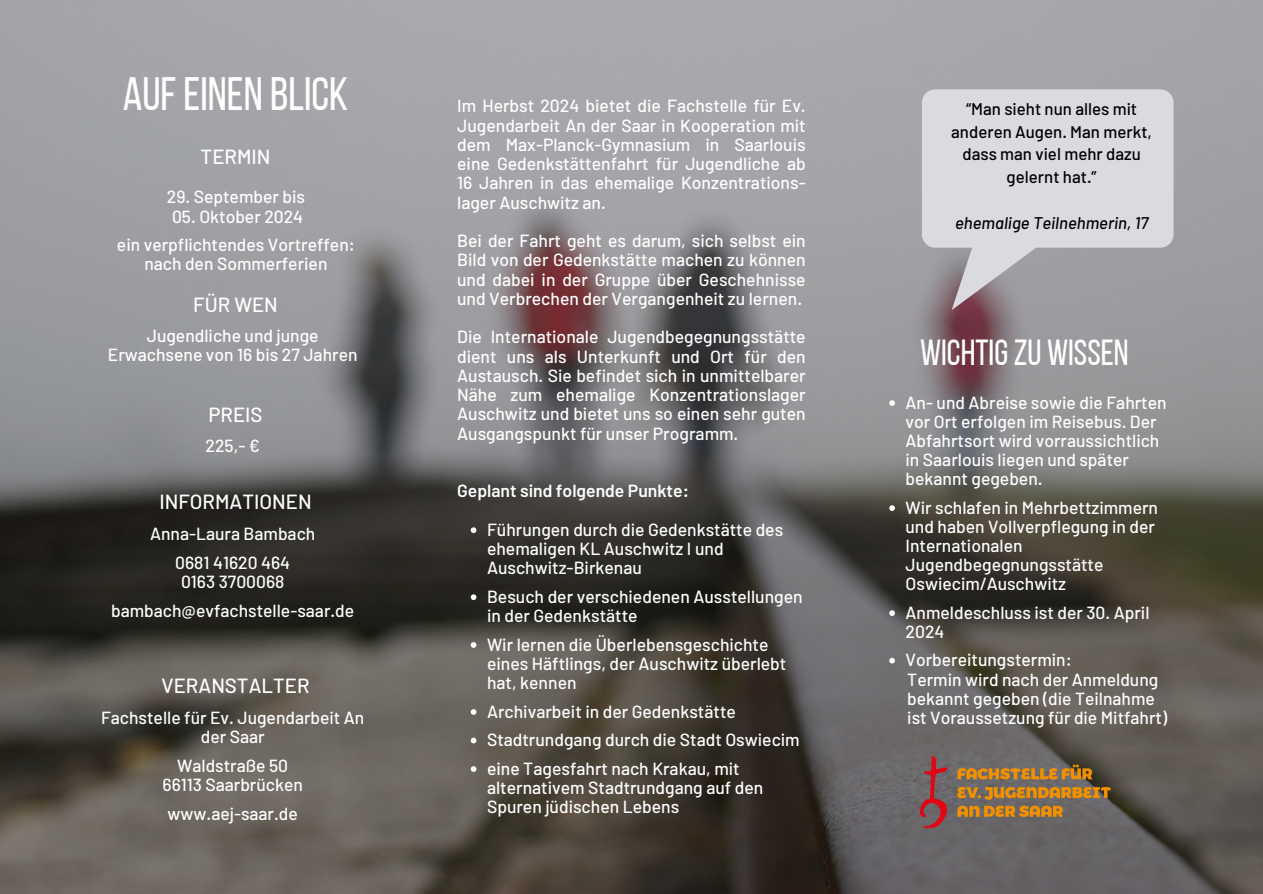
<style>
.page{position:relative;width:1263px;height:894px;background:#fff}
.page>*{position:absolute;margin:0;border:0;box-sizing:border-box;transform-origin:0 0}
.t1{font:46.65px "Bebas Neue";color:#fff}
.t2{font:36.15px "Bebas Neue";color:#fff}
.t3{font:500 20.4px "Barlow";color:#fff}
.t4{font:500 17.55px/19.2px "Barlow";color:#fff}
.t5{font:600 17.55px "Barlow";color:#fff}
.t6{font:500 16.8px/22.6px "Barlow";color:#000;text-align:center}
.t7{font:italic 500 16.8px "Barlow";color:#000}
</style>
<div class="page">
<img style="left:0;top:0;width:1263px;height:893px">
<svg style="left:922px;top:89px;width:251px;height:221px;fill:#dbdae0"></svg>
<svg style="left:471px;top:527px;width:5px;height:6px"></svg>
<svg style="left:471px;top:594px;width:5px;height:6px"></svg>
<svg style="left:471px;top:642px;width:5px;height:5px"></svg>
<svg style="left:471px;top:709px;width:5px;height:5px"></svg>
<svg style="left:471px;top:737px;width:5px;height:6px"></svg>
<svg style="left:471px;top:766px;width:5px;height:5px"></svg>
<img style="left:920px;top:756px;width:190px;height:71px">
<svg style="left:889px;top:400px;width:6px;height:6px"></svg>
<svg style="left:889px;top:505px;width:6px;height:6px"></svg>
<svg style="left:889px;top:610px;width:6px;height:5px"></svg>
<svg style="left:889px;top:657px;width:6px;height:6px"></svg>
<h1 class="t1" style="left:123px;top:74px;width:227px">AUF EINEN BLICK</h1>
<p class="t3" style="left:201px;top:144px;width:71px">TERMIN</p>
<p class="t4" style="left:167px;top:187px;width:140px">29. September bis</p>
<p class="t4" style="left:117px;top:201px;width:239px;line-height:28.3px;text-align:center">05. Oktober 2024<br>ein verpflichtendes Vortreffen:</p>
<p class="t4" style="left:144px;top:253px;width:185px">nach den Sommerferien</p>
<p class="t3" style="left:193px;top:291px;width:86px">FÜR WEN</p>
<p class="t4" style="left:108px;top:326px;width:251px;line-height:18.6px;text-align:center">Jugendliche und junge<br>Erwachsene von 16 bis 27 Jahren</p>
<p class="t3" style="left:208px;top:401px;width:56px">PREIS</p>
<p class="t4" style="left:205px;top:435px;width:56px">225,- €</p>
<p class="t3" style="left:159px;top:488px;width:154px">INFORMATIONEN</p>
<p class="t4" style="left:150px;top:519px;width:167px;line-height:28.5px;text-align:center">Anna-Laura Bambach<br>0681 41620 464</p>
<p class="t4" style="left:111px;top:566px;width:245px;line-height:28.5px;text-align:center">0163 3700068 bambach@evfachstelle-saar.de</p>
<p class="t3" style="left:161px;top:672px;width:150px">VERANSTALTER</p>
<p class="t4" style="left:101px;top:707px;width:265px;text-align:center">Fachstelle für Ev. Jugendarbeit An der Saar</p>
<p class="t4" style="left:163px;top:755px;width:142px;text-align:center">Waldstraße 50<br>66113 Saarbrücken</p>
<p class="t4" style="left:168px;top:802px;width:132px">www.aej-saar.de</p>
<p class="t4" style="left:457px;top:96px;width:350px;text-align:justify">Im Herbst 2024 bietet die Fachstelle für Ev.<br>Jugendarbeit An der Saar in Kooperation mit dem Max-Planck-Gymnasium in Saarlouis eine Gedenkstättenfahrt für Jugendliche ab 16 Jahren in das ehemalige Konzentrations&shy;lager Auschwitz an.</p>
<p class="t4" style="left:457px;top:230px;width:350px;text-align:justify">Bei der Fahrt geht es darum, sich selbst ein Bild von der Gedenkstätte machen zu können und dabei in der Gruppe über Geschehnisse und Verbrechen der Vergangenheit zu lernen.</p>
<p class="t4" style="left:457px;top:326px;width:350px;text-align:justify">Die Internationale Jugendbegegnungsstätte dient uns als Unterkunft und Ort für den Austausch. Sie befindet sich in unmittelbarer Nähe zum ehemalige Konzentrationslager Auschwitz und bietet uns so einen sehr guten Ausgangspunkt für unser Programm.</p>
<p class="t5" style="left:457px;top:479px;width:233px">Geplant sind folgende Punkte:</p>
<p class="t4" style="left:487px;top:519px;width:298px">Führungen durch die Gedenkstätte des ehemaligen KL Auschwitz I und<br>Auschwitz-Birkenau</p>
<p class="t4" style="left:487px;top:586px;width:317px">Besuch der verschiedenen Ausstellungen in der Gedenkstätte</p>
<p class="t4" style="left:487px;top:634px;width:301px">Wir lernen die Überlebensgeschichte eines Häftlings, der Auschwitz überlebt hat, kennen</p>
<p class="t4" style="left:487px;top:696px;width:314px;line-height:28.5px">Archivarbeit in der Gedenkstätte<br>Stadtrundgang durch die Stadt Oswiecim eine Tagesfahrt nach Krakau, mit</p>
<p class="t4" style="left:487px;top:777px;width:278px">alternativem Stadtrundgang auf den<br>Spuren jüdischen Lebens</p>
<p class="t6" style="left:951px;top:97px;width:202px">“Man sieht nun alles mit anderen Augen. Man merkt, dass man viel mehr dazu gelernt hat.”</p>
<p class="t7" style="left:955px;top:212px;width:195px">ehemalige Teilnehmerin, 17</p>
<h2 class="t2" style="left:920px;top:338px;width:210px">WICHTIGZU WISSEN</h2>
<p class="t4" style="left:905px;top:392px;width:263px">An- und Abreise sowie die Fahrten vor Ort erfolgen im Reisebus. Der<br>Abfahrtsort wird vorraussichtlich in Saarlouis liegen und später bekannt gegeben.</p>
<p class="t4" style="left:905px;top:497px;width:254px">Wir schlafen in Mehrbettzimmern und haben Vollverpflegung in der<br>Internationalen<br>Jugendbegegnungsstätte<br>Oswiecim/Auschwitz</p>
<p class="t4" style="left:905px;top:602px;width:245px">Anmeldeschluss ist der 30. April<br>2024</p>
<p class="t4" style="left:905px;top:649px;width:263px">Vorbereitungstermin:<br>Termin wird nach der Anmeldung bekannt gegeben (die Teilnahme ist Voraussetzung für die Mitfahrt)</p>
</div>
